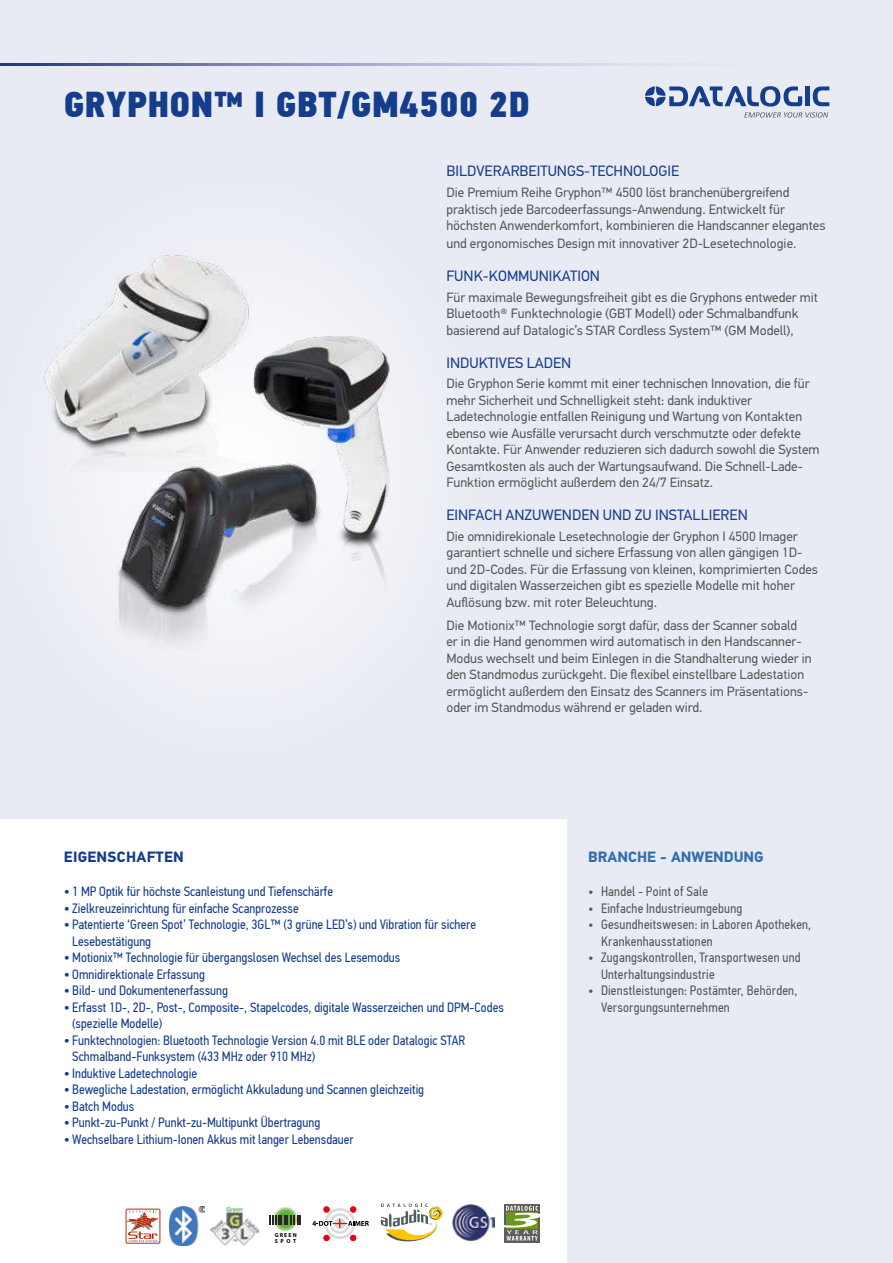
<style>
.page{position:relative;width:893px;height:1263px;background:#e8ebf3}
.page>*{position:absolute;margin:0;border:0;box-sizing:border-box;transform-origin:0 0}
.t1{font:36px "PF Din Text Cond Pro X Black";letter-spacing:.01em;color:#153d8c}
.t2{font:15px "PF Din Text Pro";color:#153d8c}
.t3{font:700 15px "PF Din Text Pro";color:#336eae}
.t4{font:700 15px "PF Din Text Pro";letter-spacing:.02em;color:#153d8c}
.t5{font:13.5px/16.5px "PF Din Text Pro";color:#575756}
.t6{font:13.5px/16.5px "PF Din Text Cond Pro";color:#153d8c}
.t7{font:13.5px/16.5px "PF Din Text Cond Pro";letter-spacing:.015em;color:#575756}
.t8{font:700 5.7px/5.7px "Myriad Pro";letter-spacing:.2em;color:#000}
.s1{font-size:15px}
</style>
<div class="page">
<svg style="left:0;top:64px;width:645px;height:1px"></svg>
<img style="left:44px;top:255px;width:177px;height:190px">
<img style="left:190px;top:269px;width:200px;height:309px">
<img style="left:85px;top:445px;width:254px;height:194px">
<svg style="left:645px;top:86px;width:184px;height:32px"></svg>
<div style="left:0;top:820px;width:567px;height:443px;background:#fff"></div>
<svg style="left:381px;top:1203px;width:62px;height:39px"></svg>
<img style="left:169px;top:1207px;width:36px;height:38px">
<img style="left:452px;top:1204px;width:42px;height:38px">
<div style="left:126px;top:1209px;width:34px;height:34px;border:1px solid #bd2b0b;border-radius:2px"></div>
<svg style="left:125px;top:1210px;width:34px;height:32px"></svg>
<img style="left:210px;top:1207px;width:48px;height:38px">
<svg style="left:312px;top:1206px;width:57px;height:35px"></svg>
<svg style="left:273px;top:1206px;width:25px;height:25px"></svg>
<svg style="left:269px;top:1215px;width:13px;height:10px"></svg>
<hr style="left:284px;top:1215px;width:4px;height:10px;background:#2b2523">
<svg style="left:290px;top:1215px;width:10px;height:10px"></svg>
<svg style="left:504px;top:1204px;width:36px;height:38px"></svg>
<svg style="left:504px;top:1206px;width:36px;height:34px"></svg>
<h1 class="t1" style="left:64px;top:82px;width:468px">GRYPHON™ I GBT/GM4500 2D</h1>
<p class="t2" style="left:446px;top:162px;width:234px">BILDVERARBEITUNGS-TECHNOLOGIE</p>
<p class="t5" style="left:446px;top:184px;width:381px">Die Premium Reihe Gryphon™ 4500 löst branchenübergreifend praktisch jede Barcodeerfassungs-Anwendung. Entwickelt für höchsten Anwenderkomfort, kombinieren die Handscanner elegantes</p>
<p class="t5" style="left:446px;top:235px;width:351px">und ergonomisches Design mit innovativer 2D-Lesetechnologie.</p>
<p class="t2" style="left:446px;top:267px;width:155px">FUNK-KOMMUNIKATION</p>
<p class="t5" style="left:446px;top:289px;width:373px">Für maximale Bewegungsfreiheit gibt es die Gryphons entweder mit<br>Bluetooth® Funktechnologie (GBT Modell) oder Schmalbandfunk basierend auf Datalogic’s STAR Cordless System™ (GM Modell),</p>
<p class="t2" style="left:446px;top:353px;width:126px">INDUKTIVES LADEN</p>
<p class="t5" style="left:446px;top:375px;width:375px">Die Gryphon Serie kommt mit einer technischen Innovation, die für mehr Sicherheit und Schnelligkeit steht: dank induktiver Ladetechnologie entfallen Reinigung und Wartung von Kontakten ebenso wie Ausfälle verursacht durch verschmutzte oder defekte Kontakte. Für Anwender reduzieren sich dadurch sowohl die System Gesamtkosten als auch der Wartungsaufwand. Die Schnell-Lade-Funktion ermöglicht außerdem den 24/7 Einsatz.</p>
<p class="t2" style="left:446px;top:506px;width:303px">EINFACH ANZUWENDEN UND ZU INSTALLIEREN</p>
<p class="t5" style="left:446px;top:528px;width:373px">Die omnidirekionale Lesetechnologie der Gryphon I 4500 Imager garantiert schnelle und sichere Erfassung von allen gängigen 1D&shy;und 2D-Codes. Für die Erfassung von kleinen, komprimierten Codes und digitalen Wasserzeichen gibt es spezielle Modelle mit hoher Auflösung bzw. mit roter Beleuchtung.</p>
<p class="t5" style="left:446px;top:617px;width:367px">Die Motionix™ Technologie sorgt dafür, dass der Scanner sobald er in die Hand genommen wird automatisch in den Handscanner-Modus wechselt und beim Einlegen in die Standhalterung wieder in den Standmodus zurückgeht. Die flexibel einstellbare Ladestation ermöglicht außerdem den Einsatz des Scanners im Präsentations&shy;oder im Standmodus während er geladen wird.</p>
<p class="t4" style="left:64px;top:847px;width:121px">EIGENSCHAFTEN</p>
<p class="t6" style="left:64px;top:883px;width:271px"><span class="s1">•</span> 1 MP Optik für höchste Scanleistung und Tiefenschärfe</p>
<p class="t6" style="left:64px;top:900px;width:236px"><span class="s1">•</span> Zielkreuzeinrichtung für einfache Scanprozesse</p>
<p class="t6" style="left:72px;top:916px;width:405px;text-indent:-9px"><span class="s1">•</span> Patentierte ‘Green Spot’ Technologie, 3GL™ (3 grüne LED’s) und Vibration für sichere<br>Lesebestätigung</p>
<p class="t6" style="left:64px;top:949px;width:338px"><span class="s1">•</span> Motionix™ Technologie für übergangslosen Wechsel des Lesemodus</p>
<p class="t6" style="left:64px;top:966px;width:143px"><span class="s1">•</span> Omnidirektionale Erfassung</p>
<p class="t6" style="left:64px;top:982px;width:166px"><span class="s1">•</span> Bild- und Dokumentenerfassung</p>
<p class="t6" style="left:72px;top:999px;width:433px;text-indent:-9px"><span class="s1">•</span> Erfasst 1D-, 2D-, Post-, Composite-, Stapelcodes, digitale Wasserzeichen und DPM-Codes (spezielle Modelle)</p>
<p class="t6" style="left:72px;top:1032px;width:395px;text-indent:-9px"><span class="s1">•</span> Funktechnologien: Bluetooth Technologie Version 4.0 mit BLE oder Datalogic STAR<br>Schmalband-Funksystem (433 MHz oder 910 MHz)</p>
<p class="t6" style="left:64px;top:1065px;width:135px"><span class="s1">•</span> Induktive Ladetechnologie</p>
<p class="t6" style="left:64px;top:1081px;width:362px"><span class="s1">•</span> Bewegliche Ladestation, ermöglicht Akkuladung und Scannen gleichzeitig</p>
<p class="t6" style="left:64px;top:1098px;width:72px"><span class="s1">•</span> Batch Modus</p>
<p class="t6" style="left:64px;top:1114px;width:258px"><span class="s1">•</span> Punkt-zu-Punkt / Punkt-zu-Multipunkt Übertragung</p>
<p class="t6" style="left:64px;top:1131px;width:292px"><span class="s1">•</span> Wechselbare Lithium-Ionen Akkus mit langer Lebensdauer</p>
<p class="t8" style="left:275px;top:1232px;width:23px">GREEN<br>SPOT</p>
<p class="t3" style="left:588px;top:847px;width:177px">BRANCHE - ANWENDUNG</p>
<p class="t7" style="left:588px;top:883px;width:121px">• Handel - Point of Sale</p>
<p class="t7" style="left:588px;top:900px;width:156px">• Einfache Industrieumgebung</p>
<p class="t7" style="left:601px;top:916px;width:212px;text-indent:-13px">• Gesundheitswesen: in Laboren Apotheken,<br>Krankenhausstationen</p>
<p class="t7" style="left:601px;top:949px;width:201px;text-indent:-13px">• Zugangskontrollen, Transportwesen und<br>Unterhaltungsindustrie</p>
<p class="t7" style="left:601px;top:982px;width:198px;text-indent:-13px">• Dienstleistungen: Postämter, Behörden,<br>Versorgungsunternehmen</p>
</div>
